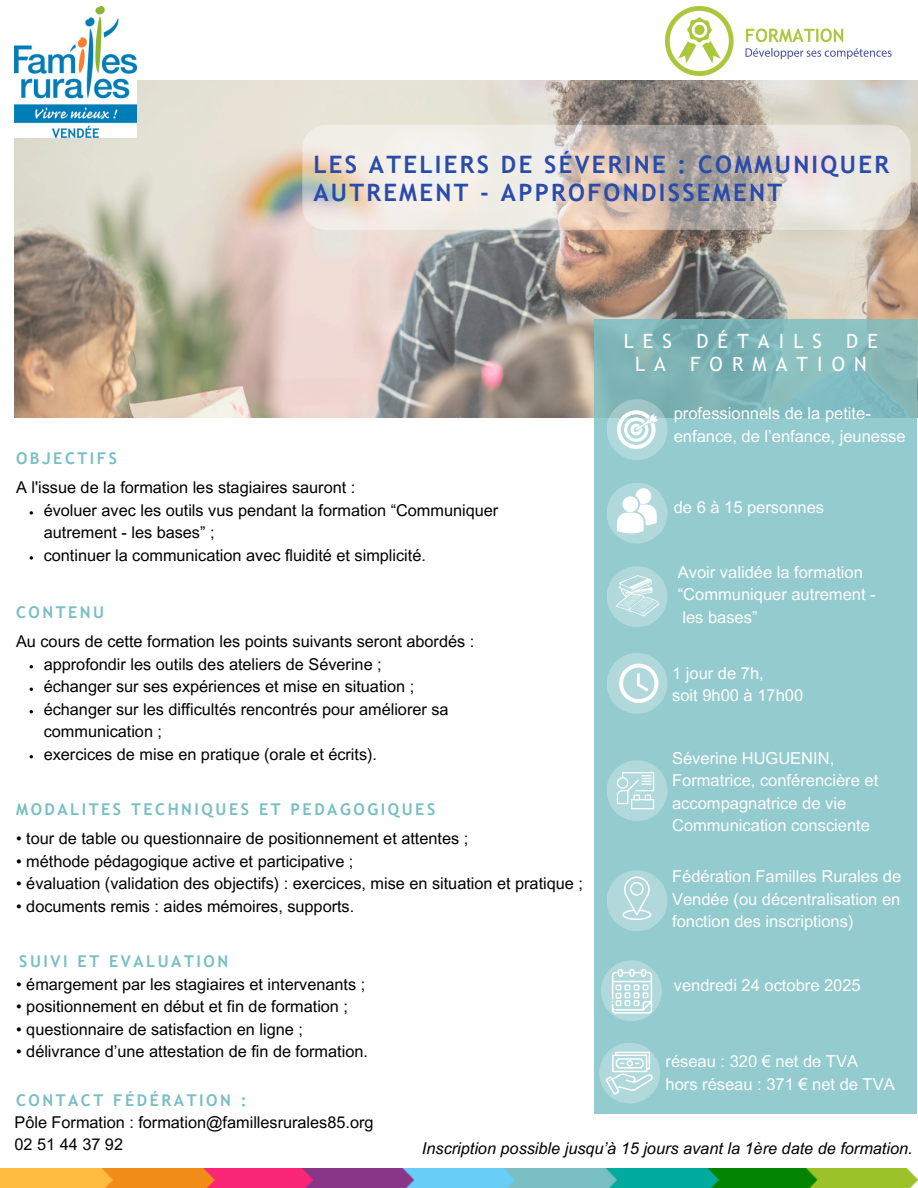
<style>
.page{position:relative;width:918px;height:1188px;background:#fff}
.page>*{position:absolute;margin:0;border:0;box-sizing:border-box;transform-origin:0 0}
.t1{font:700 24px/28.2px "Trebuchet MS";letter-spacing:.095em;color:#2a4baa}
.t2{font:19.65px/23.7px "Trebuchet MS";letter-spacing:.465em;color:#fff;text-align:center}
.t3{font:16.5px/22.5px "Arial MT Pro";color:#fff}
.t4{font:16.2px/22.5px "Arial MT Pro";color:#000}
.t5{font:700 16.2px "Trebuchet MS";letter-spacing:.155em;color:#78bec3}
.t6{font:italic 16.2px "Arial MT Pro";color:#000}
</style>
<div class="page">
<img style="left:15px;top:81px;width:903px;height:336px">
<svg style="left:594px;top:320px;width:323px;height:794px;background:#90c8cc"></svg>
<svg style="left:607px;top:483px;width:61px;height:61px"></svg>
<div style="left:607px;top:760px;width:61px;height:61px;background:#b1d9dc;border-radius:50%"></div>
<div style="left:607px;top:566px;width:61px;height:61px;background:#b1d9dc;border-radius:50%"></div>
<div style="left:607px;top:653px;width:61px;height:61px;background:#b1d9dc;border-radius:50%"></div>
<div style="left:607px;top:399px;width:61px;height:61px;background:linear-gradient(to bottom,#9ec5c7,#b7e0e3);border-radius:50%"></div>
<div style="left:607px;top:870px;width:61px;height:61px;background:#b1d9dc;border-radius:50%"></div>
<div style="left:601px;top:960px;width:61px;height:61px;background:#b1d9dc;border-radius:50%"></div>
<svg style="left:599px;top:1043px;width:61px;height:61px"></svg>
<img style="left:666px;top:7px;width:226px;height:68px">
<img style="left:0;top:1169px;width:918px;height:19px">
<img style="left:15px;top:7px;width:121px;height:130px">
<svg style="left:302px;top:125px;width:609px;height:105px;background:#ddd5cd"></svg>
<svg style="left:617px;top:488px;width:39px;height:45px"></svg>
<svg style="left:617px;top:410px;width:41px;height:39px"></svg>
<svg style="left:616px;top:575px;width:44px;height:42px"></svg>
<svg style="left:619px;top:664px;width:39px;height:39px"></svg>
<svg style="left:617px;top:772px;width:37px;height:37px"></svg>
<svg style="left:622px;top:877px;width:29px;height:43px"></svg>
<svg style="left:606px;top:1052px;width:47px;height:42px"></svg>
<svg style="left:612px;top:969px;width:40px;height:45px"></svg>
<svg style="left:30px;top:511px;width:3px;height:4px"></svg>
<svg style="left:30px;top:556px;width:3px;height:4px"></svg>
<p class="t1" style="left:313px;top:150px;width:577px">LES ATELIERS DE SÉVERINE : COMMUNIQUER<br>AUTREMENT - APPROFONDISSEMENT</p>
<p class="t2" style="left:624px;top:329px;width:256px">LES DÉTAILS DE<br>LA FORMATION</p>
<p class="t5" style="left:16px;top:449px;width:103px">OBJECTIFS</p>
<p class="t4" style="left:16px;top:478px;width:341px">A l'issue de la formation les stagiaires sauront :</p>
<p class="t4" style="left:44px;top:501px;width:456px">évoluer avec les outils vus pendant la formation “Communiquer autrement - les bases” ;</p>
<p class="t4" style="left:44px;top:546px;width:384px">continuer la communication avec fluidité et simplicité.</p>
<p class="t5" style="left:16px;top:603px;width:90px">CONTENU</p>
<p class="t4" style="left:16px;top:632px;width:460px">Au cours de cette formation les points suivants seront abordés :</p>
<p class="t4" style="left:44px;top:655px;width:340px">approfondir les outils des ateliers de Séverine ;</p>
<p class="t4" style="left:44px;top:677px;width:372px">échanger sur ses expériences et mise en situation ;</p>
<p class="t4" style="left:44px;top:700px;width:406px">échanger sur les difficultés rencontrés pour améliorer sa communication ;</p>
<p class="t4" style="left:44px;top:745px;width:335px">exercices de mise en pratique (orale et écrits).</p>
<p class="t5" style="left:16px;top:800px;width:421px">MODALITES TECHNIQUES ET PEDAGOGIQUES</p>
<p class="t4" style="left:16px;top:829px;width:454px">• tour de table ou questionnaire de positionnement et attentes ;</p>
<p class="t4" style="left:16px;top:852px;width:339px">• méthode pédagogique active et participative ;</p>
<p class="t4" style="left:16px;top:874px;width:568px">• évaluation (validation des objectifs) : exercices, mise en situation et pratique ;</p>
<p class="t4" style="left:16px;top:897px;width:340px">• documents remis : aides mémoires, supports.</p>
<p class="t5" style="left:19px;top:952px;width:210px">SUIVI ET EVALUATION</p>
<p class="t4" style="left:16px;top:975px;width:351px">• émargement par les stagiaires et intervenants ;</p>
<p class="t4" style="left:16px;top:997px;width:333px">• positionnement en début et fin de formation ;</p>
<p class="t4" style="left:16px;top:1020px;width:288px">• questionnaire de satisfaction en ligne ;</p>
<p class="t4" style="left:16px;top:1042px;width:353px">• délivrance d’une attestation de fin de formation.</p>
<p class="t5" style="left:16px;top:1090px;width:232px">CONTACT FÉDÉRATION :</p>
<p class="t3" style="left:674px;top:404px;width:233px">professionnels de la petite&shy;enfance, de l’enfance, jeunesse</p>
<p class="t3" style="left:674px;top:498px;width:152px">de 6 à 15 personnes</p>
<p class="t3" style="left:678px;top:563px;width:199px">Avoir validée la formation “Communiquer autrement -</p>
<p class="t3" style="left:682px;top:608px;width:77px">les bases”</p>
<p class="t3" style="left:672px;top:664px;width:93px">1 jour de 7h,</p>
<p class="t3" style="left:672px;top:686px;width:133px">soit 9h00 à 17h00</p>
<p class="t3" style="left:672px;top:749px;width:164px">Séverine HUGUENIN,</p>
<p class="t3" style="left:672px;top:771px;width:208px">Formatrice, conférencière et</p>
<p class="t3" style="left:672px;top:794px;width:176px">accompagnatrice de vie</p>
<p class="t3" style="left:672px;top:816px;width:199px">Communication consciente</p>
<p class="t3" style="left:672px;top:867px;width:231px;text-align:justify">Fédération Familles Rurales de Vendée (ou décentralisation en fonction des inscriptions)</p>
<p class="t3" style="left:674px;top:976px;width:188px">vendredi 24 octobre 2025</p>
<p class="t3" style="left:666px;top:1052px;width:194px">réseau : 320 € net de TVA</p>
<p class="t3" style="left:666px;top:1075px;width:231px">hors réseau : 371 € net de TVA</p>
<p class="t4" style="left:15px;top:1113px;width:360px">Pôle Formation : formation@famillesrurales85.org<br>02 51 44 37 92</p>
<p class="t6" style="left:422px;top:1142px;width:492px">Inscription possible jusqu’à 15 jours avant la 1ère date de formation.</p>
</div>
